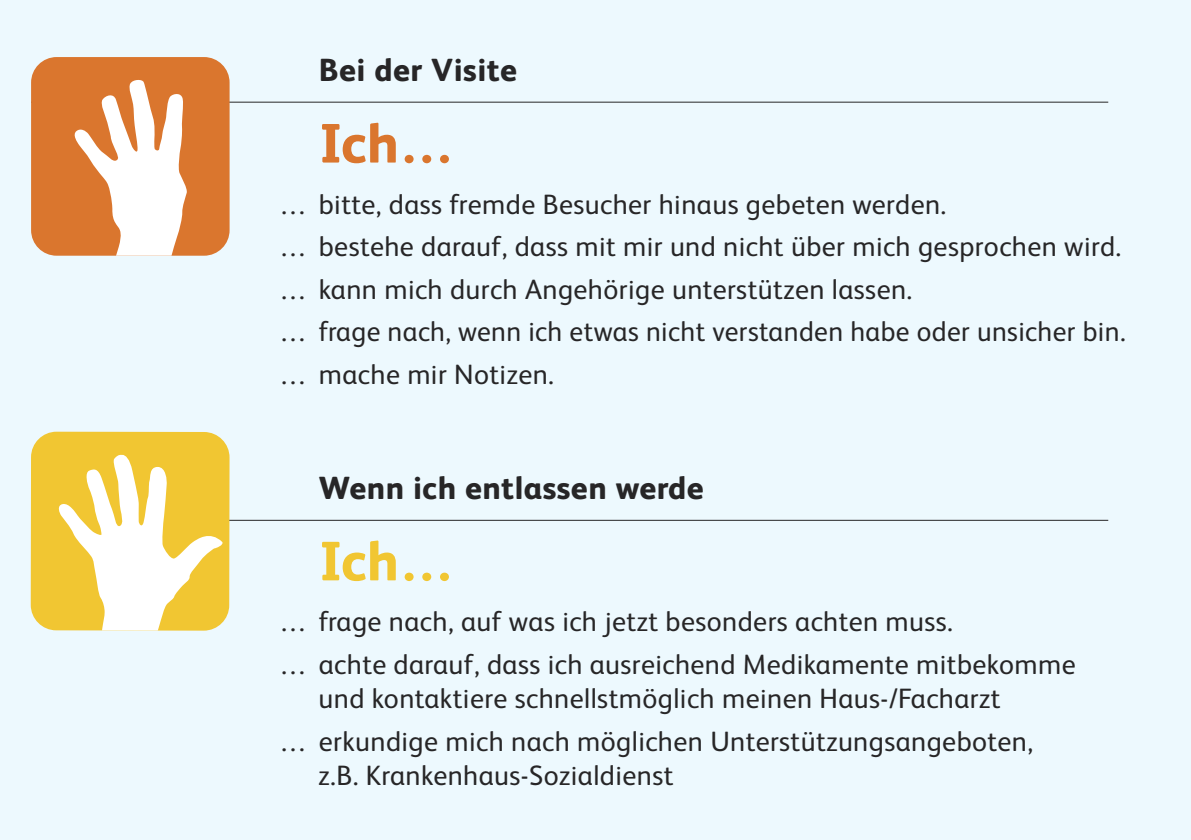
<style>
.page{position:relative;width:1191px;height:840px;background:#fff}
.page>*{position:absolute;margin:0;border:0;box-sizing:border-box;transform-origin:0 0}
.t1{font:800 55.4px "FS Albert";color:#da762e}
.t2{font:800 55.4px "FS Albert";color:#f1c632}
.t3{font:800 32px "FS Albert";letter-spacing:.015em;color:#272627}
.t4{font:28px/42.6px "FS Albert";letter-spacing:.015em;color:#272627}
</style>
<div class="page">
<div style="left:0;top:0;width:1191px;height:839px;background:#edf9fe"></div>
<hr style="left:31px;top:102px;width:1077px;height:1px;background:#272627">
<hr style="left:31px;top:519px;width:1077px;height:1px;background:#272627">
<div style="left:31px;top:431px;width:198px;height:199px;background:#f1c632;border-radius:26px"></div>
<svg style="left:58px;top:454px;width:166px;height:176px"></svg>
<div style="left:31px;top:57px;width:199px;height:198px;background:#da762e;border-radius:26px"></div>
<svg style="left:74px;top:80px;width:113px;height:175px"></svg>
<p class="t3" style="left:319px;top:59px;width:200px">Bei der Visite</p>
<h1 class="t1" style="left:319px;top:124px;width:137px">Ich…</h1>
<p class="t4" style="left:279px;top:185px;width:848px">… bitte, dass fremde Besucher hinaus gebeten werden.<br>… bestehe darauf, dass mit mir und nicht über mich gesprochen wird. … kann mich durch Angehörige unterstützen lassen.<br>… frage nach, wenn ich etwas nicht verstanden habe oder unsicher bin. … mache mir Notizen.</p>
<p class="t3" style="left:319px;top:476px;width:386px">Wenn ich entlassen werde</p>
<h1 class="t2" style="left:319px;top:541px;width:137px">Ich…</h1>
<p class="t4" style="left:279px;top:603px;width:798px">… frage nach, auf was ich jetzt besonders achten muss.<br>… achte darauf, dass ich ausreichend Medikamente mitbekomme</p>
<p class="t4" style="left:279px;top:679px;width:755px;text-align:center">und kontaktiere schnellstmöglich meinen Haus-/Facharzt<br>… erkundige mich nach möglichen Unterstützungsangeboten,</p>
<p class="t4" style="left:319px;top:756px;width:356px">z.B. Krankenhaus-Sozialdienst</p>
</div>
